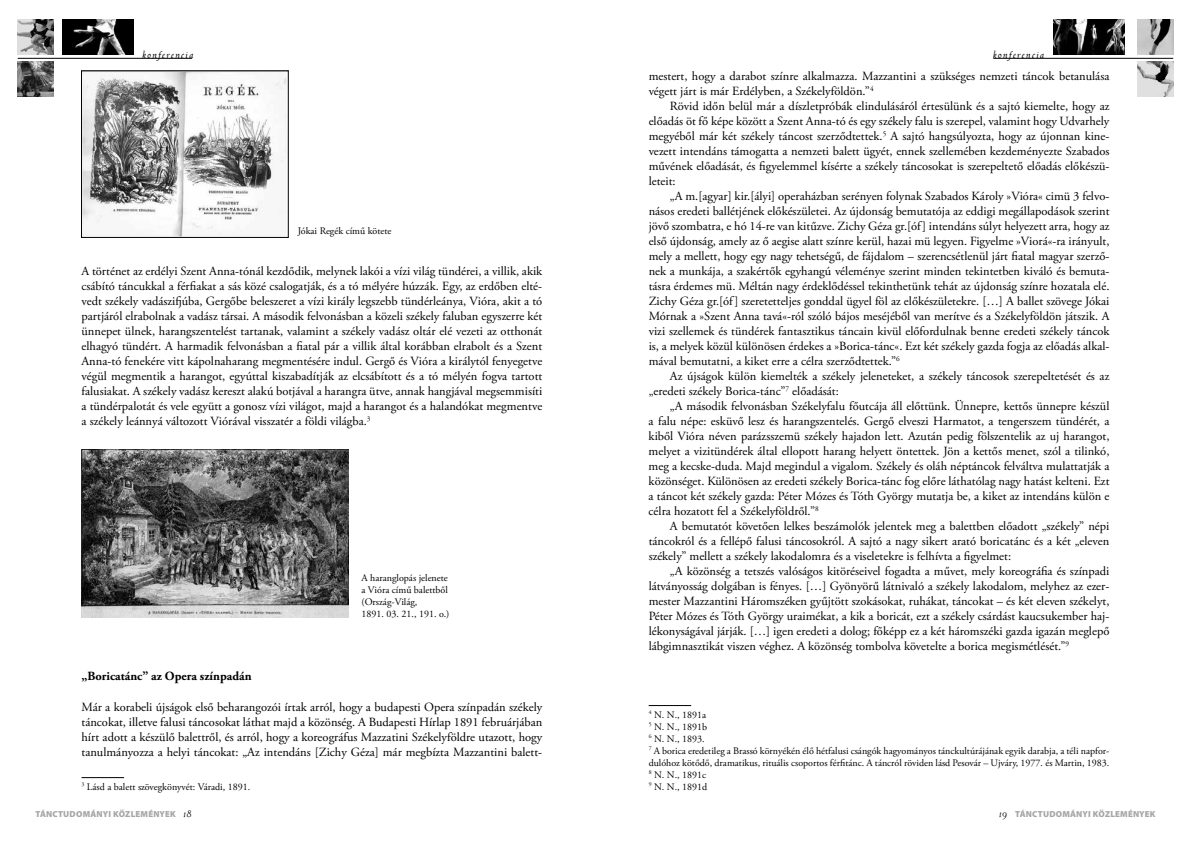
<style>
.page{position:relative;width:1191px;height:844px;background:#fff}
.page>*{position:absolute;margin:0;border:0;box-sizing:border-box;transform-origin:0 0}
.t1{font:12.5px/15px "Adobe Garamond Pro";color:#000;text-align:justify}
.t2{font:700 12.5px "Adobe Garamond Pro";color:#000}
.t3{font:italic 11.25px "Venetian 301 Dm PFL";letter-spacing:.1em;color:#000}
.t4{font:10px/12px "Adobe Garamond Pro";color:#000}
.t5{font:900 8.75px "Myriad Pro";letter-spacing:.025em;color:#a6a6a6}
.s1{font-family:"Venetian 301 Dm PFL";font-weight:400;font-style:italic;font-size:11.25px;color:#000}
</style>
<div class="page">
<hr style="left:81px;top:777px;width:43px;height:1px;background:#000">
<hr style="left:648px;top:705px;width:43px;height:1px;background:#000">
<img style="left:83px;top:73px;width:204px;height:163px">
<div style="left:81px;top:71px;width:208px;height:167px;border:1px solid #000"></div>
<img style="left:81px;top:449px;width:268px;height:168px">
<hr style="left:993px;top:58px;width:180px;height:1px;background:#000">
<img style="left:1053px;top:19px;width:71px;height:36px">
<img style="left:1137px;top:19px;width:36px;height:36px">
<img style="left:1137px;top:61px;width:36px;height:36px">
<hr style="left:18px;top:58px;width:174px;height:1px;background:#000">
<img style="left:18px;top:19px;width:35px;height:36px">
<img style="left:63px;top:19px;width:70px;height:36px">
<img style="left:18px;top:61px;width:35px;height:36px">
<p class="t3" style="left:142px;top:48px;width:53px">konferencia</p>
<p class="t3" style="left:993px;top:48px;width:53px">konferencia</p>
<p class="t4" style="left:298px;top:225px;width:95px">Jókai Regék című kötete</p>
<p class="t1" style="left:81px;top:264px;width:462px">A történet az erdélyi Szent Anna-tónál kezdődik, melynek lakói a vízi világ tündérei, a villik, akik csábító táncukkal a férfiakat a sás közé csalogatják, és a tó mélyére húzzák. Egy, az erdőben elté&shy;vedt székely vadászifjúba, Gergőbe beleszeret a vízi király legszebb tündérleánya, Vióra, akit a tó partjáról elrabolnak a vadász társai. A második felvonásban a közeli székely faluban egyszerre két ünnepet ülnek, harangszentelést tartanak, valamint a székely vadász oltár elé vezeti az otthonát elhagyó tündért. A harmadik felvonásban a fiatal pár a villik által korábban elrabolt és a Szent Anna-tó fenekére vitt kápolnaharang megmentésére indul. Gergő és Vióra a királytól fenyegetve végül megmentik a harangot, egyúttal kiszabadítják az elcsábított és a tó mélyén fogva tartott falusiakat. A székely vadász kereszt alakú botjával a harangra ütve, annak hangjával megsemmisíti a tündérpalotát és vele együtt a gonosz vízi világot, majd a harangot és a halandókat megmentve a székely leánnyá változott Viórával visszatér a földi világba.<sup>3</sup></p>
<p class="t4" style="left:361px;top:572px;width:89px">A haranglopás jelenete a Vióra című balettből (Ország-Világ,<br>1891. 03. 21., 191. o.)</p>
<p class="t2" style="left:81px;top:669px;width:171px">„Boricatánc” az Opera színpadán</p>
<p class="t1" style="left:81px;top:699px;width:462px">Már a korabeli újságok első beharangozói írtak arról, hogy a budapesti Opera színpadán székely táncokat, illetve falusi táncosokat láthat majd a közönség. A Budapesti Hírlap 1891 februárjában hírt adott a készülő balettről, és arról, hogy a koreográfus Mazzatini Székelyföldre utazott, hogy tanulmányozza a helyi táncokat: „Az intendáns [Zichy Géza] már megbízta Mazzantini balett-</p>
<p class="t4" style="left:81px;top:780px;width:170px"><sup>3</sup> Lásd a balett szövegkönyvét: Váradi, 1891.</p>
<p class="t1" style="left:648px;top:69px;width:462px">mestert, hogy a darabot színre alkalmazza. Mazzantini a szükséges nemzeti táncok betanulása végett járt is már Erdélyben, a Székelyföldön.”<sup>4</sup></p>
<p class="t1" style="left:648px;top:99px;width:462px;text-indent:21px">Rövid időn belül már a díszletpróbák elindulásáról értesülünk és a sajtó kiemelte, hogy az előadás öt fő képe között a Szent Anna-tó és egy székely falu is szerepel, valamint hogy Udvarhely megyéből már két székely táncost szerződtettek.<sup>5</sup> A sajtó hangsúlyozta, hogy az újonnan kine&shy;vezett intendáns támogatta a nemzeti balett ügyét, ennek szellemében kezdeményezte Szabados művének előadását, és figyelemmel kísérte a székely táncosokat is szerepeltető előadás előkészü&shy;leteit:</p>
<p class="t1" style="left:648px;top:189px;width:462px;text-indent:21px">„A m.[agyar] kir.[ályi] operaházban serényen folynak Szabados Károly »Vióra« cimü 3 felvo&shy;násos eredeti ballétjének előkészületei. Az újdonság bemutatója az eddigi megállapodások szerint jövő szombatra, e hó 14-re van kitűzve. Zichy Géza gr.[óf] intendáns súlyt helyezett arra, hogy az első újdonság, amely az ő aegise alatt színre kerül, hazai mü legyen. Figyelme »Viorá«-ra irányult, mely a mellett, hogy egy nagy tehetségű, de fájdalom – szerencsétlenül járt fiatal magyar szerző&shy;nek a munkája, a szakértők egyhangú véleménye szerint minden tekintetben kiváló és bemuta&shy;tásra érdemes mü. Méltán nagy érdeklődéssel tekinthetünk tehát az újdonság színre hozatala elé.<br>Zichy Géza gr.[óf] szeretetteljes gonddal ügyel föl az előkészületekre. […] A ballet szövege Jókai Mórnak a »Szent Anna tavá«-ról szóló bájos meséjéből van merítve és a Székelyföldön játszik. A vizi szellemek és tündérek fantasztikus táncain kivül előfordulnak benne eredeti székely táncok is, a melyek közül különösen érdekes a »Borica-tánc«. Ezt két székely gazda fogja az előadás alkal&shy;mával bemutatni, a kiket erre a célra szerződtettek.”<sup>6</sup></p>
<p class="t1" style="left:648px;top:369px;width:462px;text-indent:21px">Az újságok külön kiemelték a székely jeleneteket, a székely táncosok szerepeltetését és az „eredeti székely Borica-tánc”<sup>7</sup> előadását:</p>
<p class="t1" style="left:648px;top:399px;width:462px;text-indent:21px">„A második felvonásban Székelyfalu főutcája áll előttünk. Ünnepre, kettős ünnepre készül a falu népe: esküvő lesz és harangszentelés. Gergő elveszi Harmatot, a tengerszem tündérét, a kiből Vióra néven parázsszemü székely hajadon lett. Azután pedig fölszentelik az uj harangot, melyet a vizitündérek által ellopott harang helyett öntettek. Jön a kettős menet, szól a tilinkó, meg a kecske-duda. Majd megindul a vigalom. Székely és oláh néptáncok felváltva mulattatják a közönséget. Különösen az eredeti székely Borica-tánc fog előre láthatólag nagy hatást kelteni. Ezt a táncot két székely gazda: Péter Mózes és Tóth György mutatja be, a kiket az intendáns külön e célra hozatott fel a Székelyföldről.”<sup>8</sup></p>
<p class="t1" style="left:648px;top:519px;width:462px;text-indent:21px">A bemutatót követően lelkes beszámolók jelentek meg a balettben előadott „székely” népi táncokról és a fellépő falusi táncosokról. A sajtó a nagy sikert arató boricatánc és a két „eleven székely” mellett a székely lakodalomra és a viseletekre is felhívta a figyelmet:</p>
<p class="t1" style="left:648px;top:564px;width:462px;text-indent:21px">„A közönség a tetszés valóságos kitöréseivel fogadta a művet, mely koreográfia és színpadi látványosság dolgában is fényes. […] Gyönyörű látnivaló a székely lakodalom, melyhez az ezer&shy;mester Mazzantini Háromszéken gyűjtött szokásokat, ruhákat, táncokat – és két eleven székelyt, Péter Mózes és Tóth György uraimékat, a kik a boricát, ezt a székely csárdást kaucsukember haj&shy;lékonyságával járják. […] igen eredeti a dolog; főképp ez a két háromszéki gazda igazán meglepő lábgimnasztikát viszen véghez. A közönség tombolva követelte a borica megismétlését.”<sup>9</sup></p>
<p class="t4" style="left:648px;top:708px;width:462px"><sup>4</sup> N. N., 1891a<br><sup>5</sup> N. N., 1891b<br><sup>6</sup> N. N., 1893.<br><sup>7</sup> A borica eredetileg a Brassó környékén élő hétfalusi csángók hagyományos tánckultúrájának egyik darabja, a téli napfor&shy;dulóhoz kötődő, dramatikus, rituális csoportos férfitánc. A táncról röviden lásd Pesovár – Ujváry, 1977. és Martin, 1983.<br><sup>8</sup> N. N., 1891c<br><sup>9</sup> N. N., 1891d</p>
<p class="t5" style="left:35px;top:808px;width:158px">TÁNCTUDOMÁNYI KÖZLEMÉNYEK <span class="s1">18</span></p>
<p class="t5" style="left:998px;top:808px;width:158px"><span class="s1">19</span> TÁNCTUDOMÁNYI KÖZLEMÉNYEK</p>
</div>
